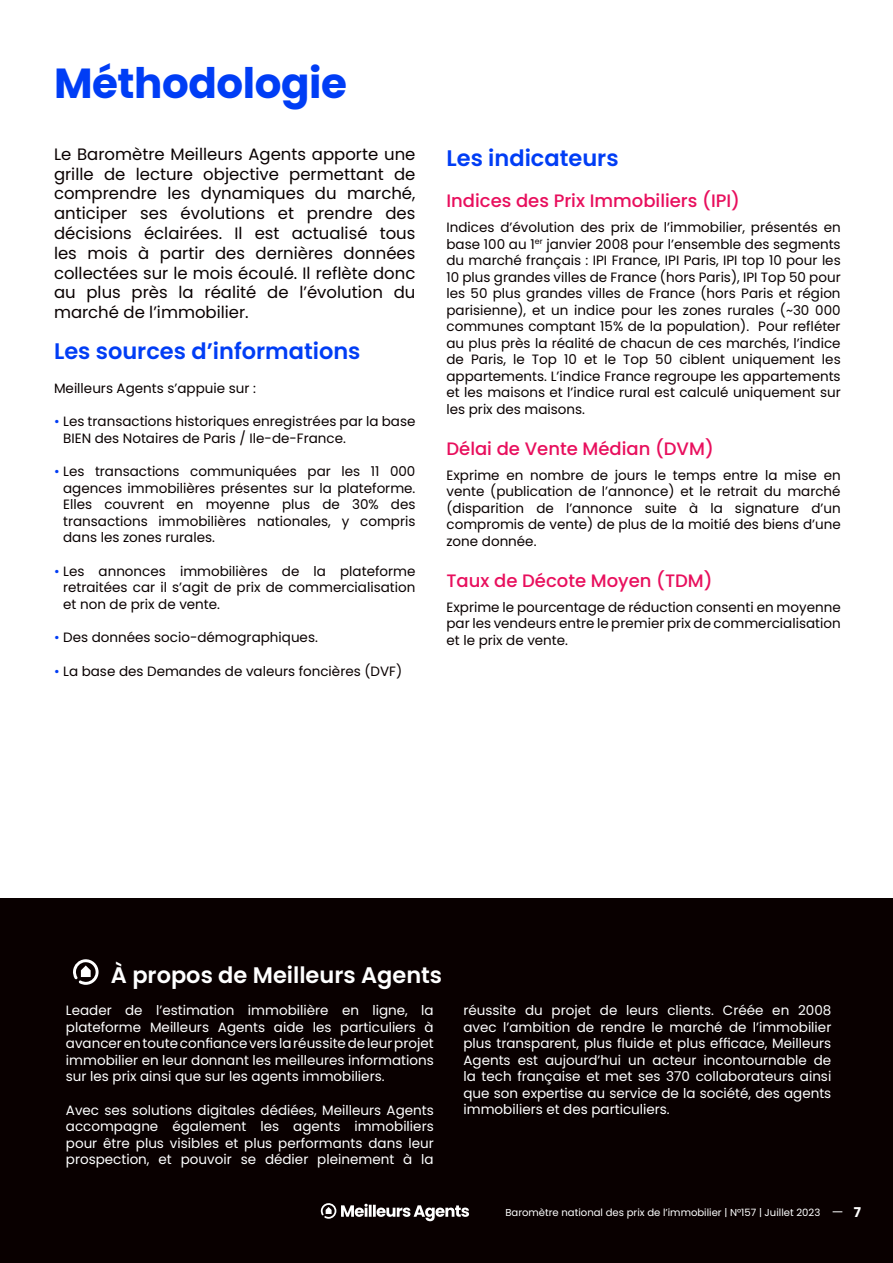
<style>
.page{position:relative;width:893px;height:1263px;background:#fff}
.page>*{position:absolute;margin:0;border:0;box-sizing:border-box;transform-origin:0 0}
.t1{font:700 42px "Poppins";letter-spacing:-.01em;color:#003df5}
.t2{font:600 22.5px "Poppins";color:#003df5}
.t3{font:600 22.5px "Poppins";color:#fff}
.t4{font:500 18px "Poppins";color:#e80f5d}
.t5{font:16.5px/19.8px "Poppins";color:#090000;text-align:justify}
.t6{font:13.5px/16.5px "Poppins";color:#090000;text-align:justify}
.t7{font:13.5px/16.5px "Poppins";color:#fff;text-align:justify}
.t8{font:700 13.5px "Poppins";color:#fff}
.t9{font:10.05px "Poppins";color:#fff}
.s1{color:#003df5}
</style>
<div class="page">
<div style="left:0;top:898px;width:893px;height:365px;background:#090000"></div>
<svg style="left:73px;top:959px;width:26px;height:26px"></svg>
<svg style="left:321px;top:1203px;width:148px;height:18px"></svg>
<h1 class="t1" style="left:54px;top:59px;width:295px">Méthodologie</h1>
<p class="t5" style="left:54px;top:144px;width:363px">Le Baromètre Meilleurs Agents apporte une grille de lecture objective permettant de comprendre les dynamiques du marché, anticiper ses évolutions et prendre des décisions éclairées. Il est actualisé tous les mois à partir des dernières données collectées sur le mois écoulé. Il reflète donc au plus près la réalité de l’évolution du marché de l’immobilier.</p>
<h2 class="t2" style="left:54px;top:338px;width:308px">Les sources d’informations</h2>
<p class="t6" style="left:54px;top:380px;width:203px">Meilleurs Agents s’appuie sur :</p>
<p class="t6" style="left:63px;top:413px;width:354px;text-indent:-9px"><span class="s1">•</span> Les transactions historiques enregistrées par la base<br>BIEN des Notaires de Paris / Ile-de-France.</p>
<p class="t6" style="left:63px;top:463px;width:354px;text-indent:-9px"><span class="s1">•</span> Les transactions communiquées par les 11 000 agences immobilières présentes sur la plateforme.<br>Elles couvrent en moyenne plus de 30% des transactions immobilières nationales, y compris dans les zones rurales.</p>
<p class="t6" style="left:63px;top:563px;width:354px;text-indent:-9px"><span class="s1">•</span> Les annonces immobilières de la plateforme retraitées car il s’agit de prix de commercialisation et non de prix de vente.</p>
<p class="t6" style="left:54px;top:629px;width:265px"><span class="s1">•</span> Des données socio-démographiques.</p>
<p class="t6" style="left:54px;top:663px;width:350px"><span class="s1">•</span> La base des Demandes de valeurs foncières (DVF)</p>
<h2 class="t2" style="left:446px;top:145px;width:174px">Les indicateurs</h2>
<h3 class="t4" style="left:446px;top:190px;width:295px">Indices des Prix Immobiliers (IPI)</h3>
<p class="t6" style="left:446px;top:219px;width:396px">Indices d’évolution des prix de l’immobilier, présentés en base 100 au 1<sup>er</sup> janvier 2008 pour l’ensemble des segments du marché français : IPI France, IPI Paris, IPI top 10 pour les 10 plus grandes villes de France (hors Paris), IPI Top 50 pour les 50 plus grandes villes de France (hors Paris et région parisienne), et un indice pour les zones rurales (~30 000 communes comptant 15% de la population). Pour refléter au plus près la réalité de chacun de ces marchés, l’indice de Paris, le Top 10 et le Top 50 ciblent uniquement les appartements. L’indice France regroupe les appartements et les maisons et l’indice rural est calculé uniquement sur les prix des maisons.</p>
<h3 class="t4" style="left:446px;top:438px;width:269px">Délai de Vente Médian (DVM)</h3>
<p class="t6" style="left:446px;top:467px;width:396px">Exprime en nombre de jours le temps entre la mise en vente (publication de l’annonce) et le retrait du marché (disparition de l’annonce suite à la signature d’un compromis de vente) de plus de la moitié des biens d’une zone donnée.</p>
<h3 class="t4" style="left:446px;top:570px;width:268px">Taux de Décote Moyen (TDM)</h3>
<p class="t6" style="left:446px;top:599px;width:396px">Exprime le pourcentage de réduction consenti en moyenne par les vendeurs entre le premier prix de commercialisation et le prix de vente.</p>
<h2 class="t3" style="left:111px;top:962px;width:333px">À propos de Meilleurs Agents</h2>
<p class="t7" style="left:66px;top:1002px;width:369px">Leader de l’estimation immobilière en ligne, la plateforme Meilleurs Agents aide les particuliers à avancer en toute confiance vers la réussite de leur projet immobilier en leur donnant les meilleures informations sur les prix ainsi que sur les agents immobiliers.</p>
<p class="t7" style="left:66px;top:1102px;width:369px">Avec ses solutions digitales dédiées, Meilleurs Agents accompagne également les agents immobiliers pour être plus visibles et plus performants dans leur prospection, et pouvoir se dédier pleinement à la</p>
<p class="t7" style="left:463px;top:1002px;width:369px">réussite du projet de leurs clients. Créée en 2008 avec l’ambition de rendre le marché de l’immobilier plus transparent, plus fluide et plus efficace, Meilleurs Agents est aujourd’hui un acteur incontournable de la tech française et met ses 370 collaborateurs ainsi que son expertise au service de la société, des agents immobiliers et des particuliers.</p>
<p class="t9" style="left:505px;top:1206px;width:316px">Baromètre national des prix de l’immobilier | N°157 | Juillet 2023</p>
<p class="t8" style="left:854px;top:1205px;width:9px">7</p>
</div>
